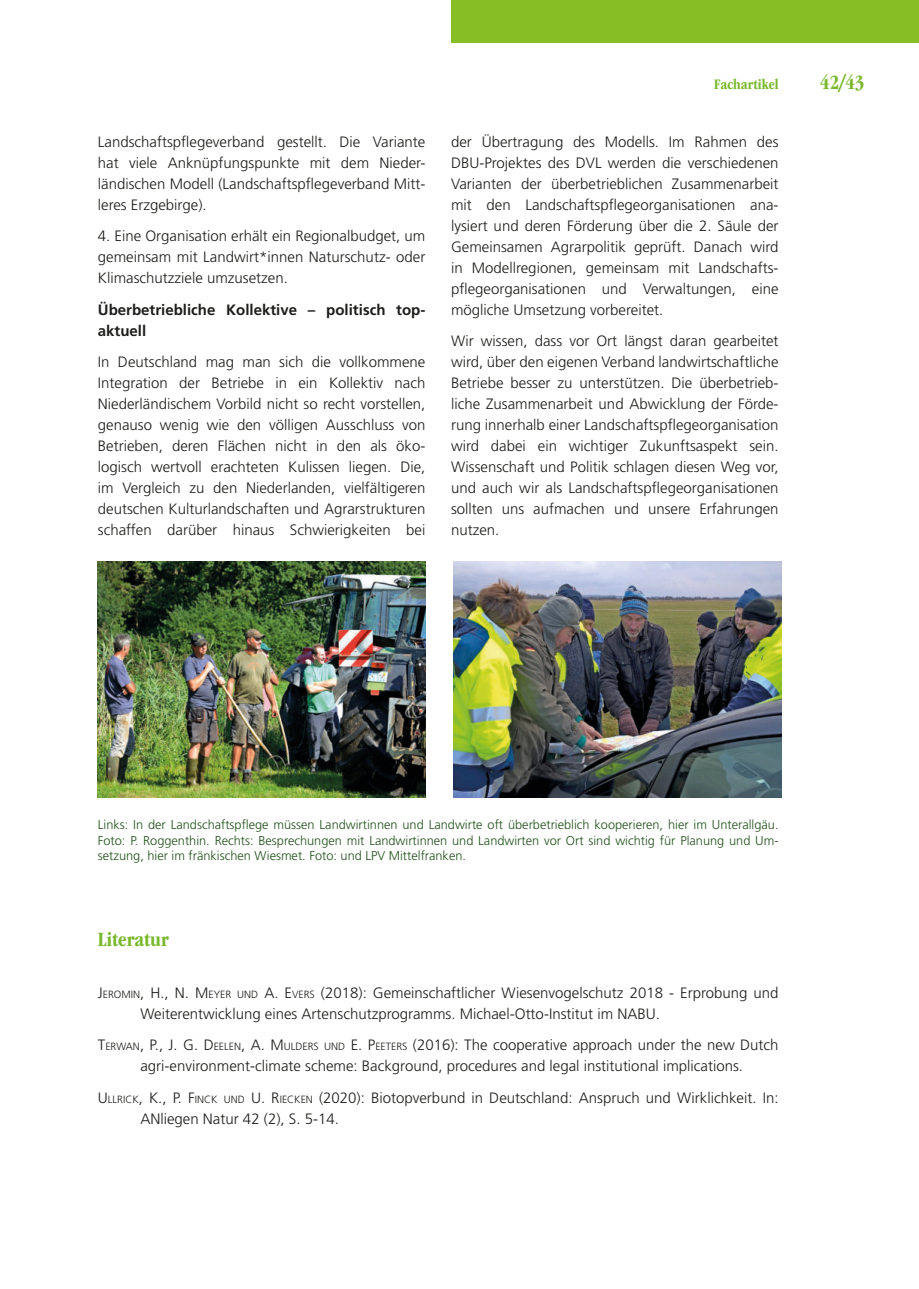
<style>
.page{position:relative;width:919px;height:1289px;background:#fff}
.page>*{position:absolute;margin:0;border:0;box-sizing:border-box;transform-origin:0 0}
.t1{font:700 condensed 21px "ITC Garamond Std";color:#78b82a}
.t2{font:300 15px/21px "Frutiger LT Std";color:#1d1d1b;text-align:justify}
.t3{font:700 15px/21px "Frutiger LT Std";color:#1d1d1b}
.t4{font:700 condensed 15px "ITC Garamond Std";color:#78b82a}
.t5{font:300 12.75px/15.3px "Frutiger LT Std";color:#215119;text-align:justify}
.s1{font-style:inherit}
.s2{font-size:10.5px}
</style>
<div class="page">
<div style="left:451px;top:0;width:467px;height:43px;background:#87bd25"></div>
<img style="left:98px;top:562px;width:327px;height:236px">
<img style="left:453px;top:561px;width:328px;height:236px">
<p class="t2" style="left:98px;top:131px;width:329px">Landschaftspflegeverband gestellt. Die Variante hat viele Anknüpfungspunkte mit dem Nieder&shy;ländischen Modell (Landschaftspflegeverband Mitt&shy;leres Erzgebirge).</p>
<p class="t2" style="left:98px;top:226px;width:329px">4. Eine Organisation erhält ein Regionalbudget, um gemeinsam mit Landwirt*innen Naturschutz- oder Klimaschutzziele umzusetzen.</p>
<p class="t3" style="left:98px;top:299px;width:329px">Überbetriebliche Kollektive – politisch top&shy;aktuell</p>
<p class="t2" style="left:98px;top:352px;width:329px">In Deutschland mag man sich die vollkommene Integration der Betriebe in ein Kollektiv nach Niederländischem Vorbild nicht so recht vorstellen, genauso wenig wie den völligen Ausschluss von Betrieben, deren Flächen nicht in den als öko&shy;logisch wertvoll erachteten Kulissen liegen. Die, im Vergleich zu den Niederlanden, vielfältigeren deutschen Kulturlandschaften und Agrarstrukturen schaffen darüber hinaus Schwierigkeiten bei</p>
<p class="t4" style="left:714px;top:77px;width:66px">Fachartikel</p>
<h1 class="t1" style="left:820px;top:72px;width:46px">42/43</h1>
<p class="t2" style="left:451px;top:131px;width:329px">der Übertragung des Modells. Im Rahmen des DBU-Projektes des DVL werden die verschiedenen Varianten der überbetrieblichen Zusammenarbeit mit den Landschaftspflegeorganisationen ana&shy;lysiert und deren Förderung über die 2. Säule der Gemeinsamen Agrarpolitik geprüft. Danach wird in Modellregionen, gemeinsam mit Landschafts&shy;pflegeorganisationen und Verwaltungen, eine mögliche Umsetzung vorbereitet.</p>
<p class="t2" style="left:451px;top:331px;width:329px">Wir wissen, dass vor Ort längst daran gearbeitet wird, über den eigenen Verband landwirtschaftliche Betriebe besser zu unterstützen. Die überbetrieb&shy;liche Zusammenarbeit und Abwicklung der Förde&shy;rung innerhalb einer Landschaftspflegeorganisation wird dabei ein wichtiger Zukunftsaspekt sein.<br>Wissenschaft und Politik schlagen diesen Weg vor, und auch wir als Landschaftspflegeorganisationen sollten uns aufmachen und unsere Erfahrungen nutzen.</p>
<p class="t5" style="left:98px;top:817px;width:682px">Links: In der Landschaftspflege müssen Landwirtinnen und Landwirte oft überbetrieblich kooperieren, hier im Unterallgäu.<br>Foto: P. Roggenthin. Rechts: Besprechungen mit Landwirtinnen und Landwirten vor Ort sind wichtig für Planung und Um&shy;setzung, hier im fränkischen Wiesmet. Foto: und LPV Mittelfranken.</p>
<h1 class="t1" style="left:98px;top:928px;width:73px">Literatur</h1>
<p class="t2" style="left:140px;top:982px;width:639px;text-indent:-43px"><span class="s1">J</span><span class="s2">EROMIN</span><span class="s1">, H., N. M</span><span class="s2">EYER UND</span> <span class="s1">A. E</span><span class="s2">VERS</span> <span class="s1">(2018):</span> Gemeinschaftlicher Wiesenvogelschutz 2018 - Erprobung und<br>Weiterentwicklung eines Artenschutzprogramms. Michael-Otto-Institut im NABU.</p>
<p class="t2" style="left:98px;top:1034px;width:682px;text-align:center"><span class="s1">T</span><span class="s2">ERWAN</span><span class="s1">, P., J. G. D</span><span class="s2">EELEN</span><span class="s1">, A. M</span><span class="s2">ULDERS UND</span> <span class="s1">E. P</span><span class="s2">EETERS</span> <span class="s1">(2016):</span> The cooperative approach under the new Dutch agri-environment-climate scheme: Background, procedures and legal institutional implications.</p>
<p class="t2" style="left:140px;top:1087px;width:639px;text-indent:-43px"><span class="s1">U</span><span class="s2">LLRICK</span><span class="s1">, K., P. F</span><span class="s2">INCK UND</span> <span class="s1">U. R</span><span class="s2">IECKEN</span> <span class="s1">(2020):</span> Biotopverbund in Deutschland: Anspruch und Wirklichkeit. In:<br>ANliegen Natur 42 (2), S. 5-14.</p>
</div>
